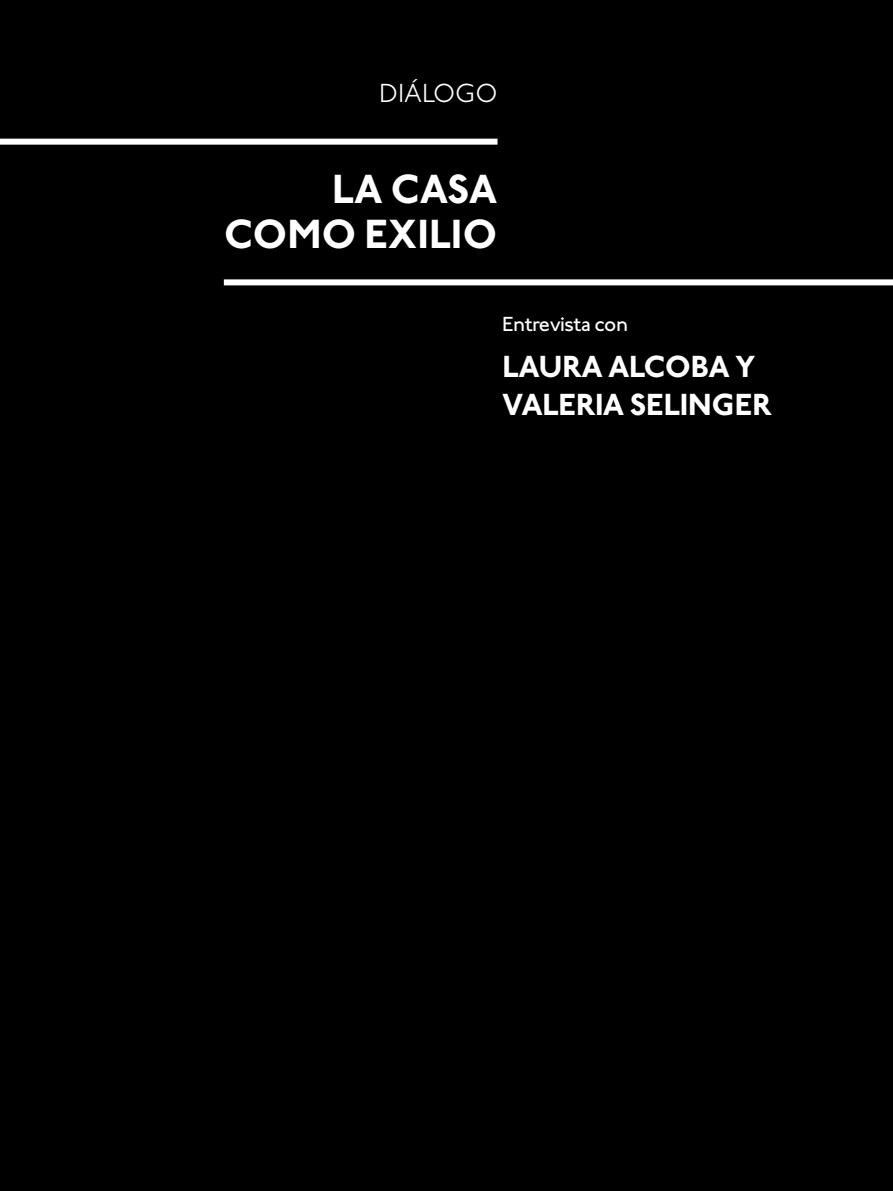
<style>
.page{position:relative;width:893px;height:1191px;background:#000}
.page>*{position:absolute;margin:0;border:0;box-sizing:border-box;transform-origin:0 0}
.t1{font:700 42px/45px "Johnston ITC Std";letter-spacing:-.01em;color:#fff;text-align:right}
.t2{font:700 31.5px/37.8px "Johnston ITC Std";letter-spacing:-.02em;color:#fff}
.t3{font:300 27px "Johnston ITC Std";color:#fff}
.t4{font:500 21px "Johnston ITC Std";letter-spacing:-.02em;color:#fff}
</style>
<div class="page">
<div style="left:0;top:139px;width:497px;height:6px;background:#fff"></div>
<div style="left:224px;top:279px;width:669px;height:6px;background:#fff"></div>
<p class="t3" style="left:379px;top:78px;width:120px">DIÁLOGO</p>
<h1 class="t1" style="left:224px;top:166px;width:275px">LA CASA<br>COMO EXILIO</h1>
<p class="t4" style="left:502px;top:311px;width:128px">Entrevista con</p>
<p class="t2" style="left:502px;top:348px;width:271px">LAURA ALCOBA Y<br>VALERIA SELINGER</p>
</div>
